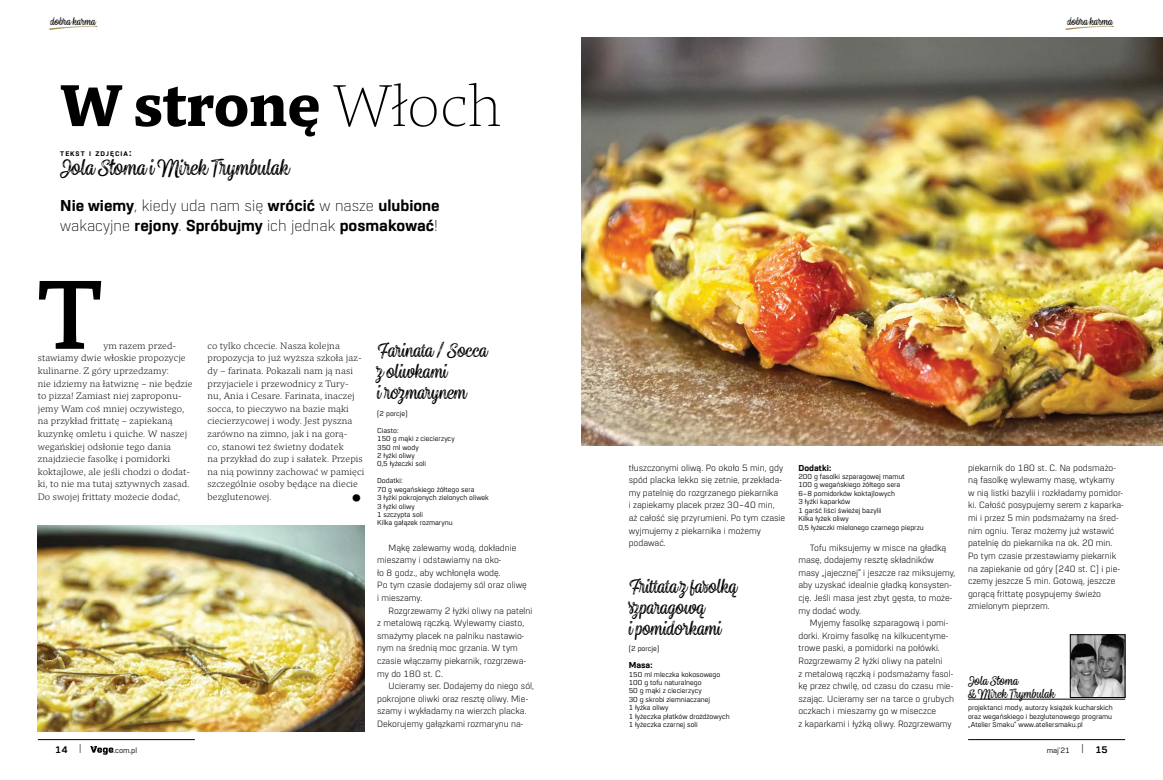
<style>
.page{position:relative;width:1163px;height:780px;background:#fff}
.page>*{position:absolute;margin:0;border:0;box-sizing:border-box;transform-origin:0 0}
.t1{font:600 100px "Mundo Serif";color:#000}
.t2{font:700 60px "Mundo Serif";color:#000}
.t3{font:28px "Goodwater Print Brush";letter-spacing:-.005em;color:#000}
.t4{font:25px/21px "Goodwater Print Brush";letter-spacing:-.005em;color:#000}
.t5{font:700 24px "URW Dock";color:#000}
.t6{font:800 16.5px/20px "URW Dock";color:#000}
.t7{font:16px/12.6px "Goodwater Print Brush";color:#000}
.t8{font:13.5px "Goodwater Print Brush";color:#000}
.t9{font:700 10px "URW Dock";color:#000}
.t10{font:300 9.5px/12.6px "URW Dock";color:#000}
.t11{font:300 9.5px/12.6px "Mundo Serif";letter-spacing:.01em;color:#000}
.t12{font:800 9px "URW Dock";color:#000}
.t13{font:8px "URW Dock";color:#000}
.t14{font:7.5px/8.4px "URW Dock";color:#000}
.t15{font:800 7px "URW Dock";letter-spacing:.145em;color:#000}
.s1{font-family:"Northwell Swash";font-size:24.3px;color:#967c3b}
.s2{font-weight:200}
.s3{font-size:10px}
.s4{font-weight:300}
.s5{font-weight:700;font-size:10px}
</style>
<div class="page">
<img style="left:581px;top:38px;width:581px;height:407px">
<hr style="left:967px;top:699px;width:157px;height:1px;background:#000">
<img style="left:1071px;top:636px;width:51px;height:59px">
<div style="left:1069px;top:634px;width:55px;height:63px;border:1px solid #000"></div>
<img style="left:38px;top:525px;width:326px;height:206px">
<hr style="left:967px;top:739px;width:157px;height:1px;background:#000">
<hr style="left:38px;top:739px;width:157px;height:1px;background:#000">
<svg style="left:90px;top:746px;width:23px;height:8px"></svg>
<h3 class="t8" style="left:47px;top:14px;width:53px"><span class="s1">i</span>dobra karma</h3>
<h3 class="t8" style="left:1063px;top:14px;width:53px"><span class="s1">i</span>dobra karma</h3>
<h2 class="t2" style="left:60px;top:62px;width:443px">W stronę <span class="s2">Włoch</span></h2>
<p class="t15" style="left:60px;top:149px;width:73px">TEKST I ZDJĘCIA<span class="s3">:</span></p>
<h3 class="t3" style="left:60px;top:153px;width:231px">Jola Słoma i Mirek Trymbulak</h3>
<h3 class="t6" style="left:60px;top:195px;width:381px">Nie wiemy<span class="s2">, kiedy uda nam się</span> wrócić <span class="s2">w nasze</span> ulubione <span class="s2">wakacyjne</span> rejony<span class="s2">.</span> Spróbujmy <span class="s2">ich jednak</span> posmakować<span class="s2">!</span></h3>
<h1 class="t1" style="left:38px;top:245px;width:66px">T</h1>
<p class="t11" style="left:38px;top:339px;width:156px;text-indent:65px">ym razem przed&shy;stawiamy dwie włoskie propozycje kulinarne. Z góry uprzedzamy:<br>nie idziemy na łatwiznę – nie będzie to pizza! Zamiast niej zaproponu&shy;jemy Wam coś mniej oczywistego, na przykład frittatę – zapiekaną kuzynkę omletu i quiche. W naszej wegańskiej odsłonie tego dania znajdziecie fasolkę i pomidorki koktajlowe, ale jeśli chodzi o dodat&shy;ki, to nie ma tutaj sztywnych zasad.<br>Do swojej frittaty możecie dodać,</p>
<p class="t11" style="left:207px;top:339px;width:158px">co tylko chcecie. Nasza kolejna propozycja to już wyższa szkoła jaz&shy;dy – farinata. Pokazali nam ją nasi przyjaciele i przewodnicy z Tury&shy;nu, Ania i Cesare. Farinata, inaczej socca, to pieczywo na bazie mąki ciecierzycowej i wody. Jest pyszna zarówno na zimno, jak i na gorą-<br>co, stanowi też świetny dodatek<br>na przykład do zup i sałatek. Przepis na nią powinny zachować w pamięci szczególnie osoby będące na diecie bezglutenowej.</p>
<h3 class="t5" style="left:348px;top:482px;width:18px">•</h3>
<h3 class="t4" style="left:377px;top:340px;width:112px">Farinata / Socca zoliwkami irozmarynem</h3>
<p class="t14" style="left:377px;top:409px;width:32px">(2 porcje)</p>
<p class="t14" style="left:377px;top:426px;width:79px">Ciasto:<br>150 g mąki z ciecierzycy<br>350 ml wody<br>2 łyżki oliwy<br>0,5 łyżeczki soli</p>
<p class="t14" style="left:377px;top:476px;width:113px">Dodatki:<br>70 g wegańskiego żółtego sera<br>3 łyżki pokrojonych zielonych oliwek<br>3 łyżki oliwy<br>1 szczypta soli<br>Kilka gałązek rozmarynu</p>
<p class="t10" style="left:377px;top:540px;width:151px;text-indent:11px">Mąkę zalewamy wodą, dokładnie mieszamy i odstawiamy na oko-<br>ło 8 godz., aby wchłonęła wodę.<br>Po tym czasie dodajemy sól oraz oliwę i mieszamy.</p>
<p class="t10" style="left:377px;top:603px;width:157px;text-indent:11px">Rozgrzewamy 2 łyżki oliwy na patelni z metalową rączką. Wylewamy ciasto, smażymy placek na palniku nastawio&shy;nym na średnią moc grzania. W tym czasie włączamy piekarnik, rozgrzewa&shy;my do 180 st. C.</p>
<p class="t10" style="left:377px;top:679px;width:158px;text-indent:11px">Ucieramy ser. Dodajemy do niego sól, pokrojone oliwki oraz resztę oliwy. Mie&shy;szamy i wykładamy na wierzch placka.<br>Dekorujemy gałązkami rozmarynu na-</p>
<p class="t10" style="left:628px;top:460px;width:158px">tłuszczonymi oliwą. Po około 5 min, gdy spód placka lekko się zetnie, przekłada&shy;my patelnię do rozgrzanego piekarnika<br>i zapiekamy placek przez 30–40 min, aż całość się przyrumieni. Po tym czasie wyjmujemy z piekarnika i możemy podawać.</p>
<h3 class="t4" style="left:628px;top:575px;width:110px">Frittata zfasolką szparagową ipomidorkami</h3>
<p class="t14" style="left:628px;top:644px;width:32px">(2 porcje)</p>
<p class="t12" style="left:628px;top:659px;width:25px">Masa:</p>
<p class="t14" style="left:628px;top:669px;width:102px">150 ml mleczka kokosowego<br>100 g tofu naturalnego<br>50 g mąki z ciecierzycy<br>30 g skrobi ziemniaczanej<br>1 łyżka oliwy<br>1 łyżeczka płatków drożdżowych<br>1 łyżeczka czarnej soli</p>
<p class="t12" style="left:798px;top:461px;width:34px">Dodatki:</p>
<p class="t14" style="left:798px;top:472px;width:127px">200 g fasolki szparagowej mamut<br>100 g wegańskiego żółtego sera<br>6–8 pomidorków koktajlowych<br>3 łyżki kaparków<br>1 garść liści świeżej bazylii<br>Kilka łyżek oliwy<br>0,5 łyżeczki mielonego czarnego pieprzu</p>
<p class="t10" style="left:798px;top:540px;width:158px;text-indent:11px">Tofu miksujemy w misce na gładką masę, dodajemy resztę składników masy „jajecznej” i jeszcze raz miksujemy, aby uzyskać idealnie gładką konsysten&shy;cję. Jeśli masa jest zbyt gęsta, to może&shy;my dodać wody.</p>
<p class="t10" style="left:798px;top:616px;width:157px;text-indent:11px">Myjemy fasolkę szparagową i pomi&shy;dorki. Kroimy fasolkę na kilkucentyme&shy;trowe paski, a pomidorki na połówki.<br>Rozgrzewamy 2 łyżki oliwy na patelni<br>z metalową rączką i podsmażamy fasol&shy;kę przez chwilę, od czasu do czasu mie&shy;szając. Ucieramy ser na tarce o grubych oczkach i mieszamy go w miseczce<br>z kaparkami i łyżką oliwy. Rozgrzewamy</p>
<p class="t10" style="left:967px;top:461px;width:157px">piekarnik do 180 st. C. Na podsmażo&shy;ną fasolkę wylewamy masę, wtykamy<br>w nią listki bazylii i rozkładamy pomidor&shy;ki. Całość posypujemy serem z kaparka&shy;mi i przez 5 min podsmażamy na śred&shy;nim ogniu. Teraz możemy już wstawić patelnię do piekarnika na ok. 20 min.<br>Po tym czasie przestawiamy piekarnik na zapiekanie od góry (240 st. C) i pie&shy;czemy jeszcze 5 min. Gotową, jeszcze gorącą frittatę posypujemy świeżo zmielonym pieprzem.</p>
<h3 class="t7" style="left:967px;top:674px;width:89px">Jola Słoma<br>&amp; Mirek Trymbulak</h3>
<p class="t14" style="left:967px;top:703px;width:146px;text-align:justify">projektanci mody, autorzy książek kucharskich oraz wegańskiego i bezglutenowego programu „Atelier Smaku” www.ateliersmaku.pl</p>
<p class="t9" style="left:55px;top:742px;width:29px">14 <span class="s4">|</span></p>
<p class="t13" style="left:113px;top:744px;width:25px">.com.pl</p>
<p class="t13" style="left:1046px;top:744px;width:63px">maj'21 <sup>|</sup> <span class="s5">15</span></p>
</div>
